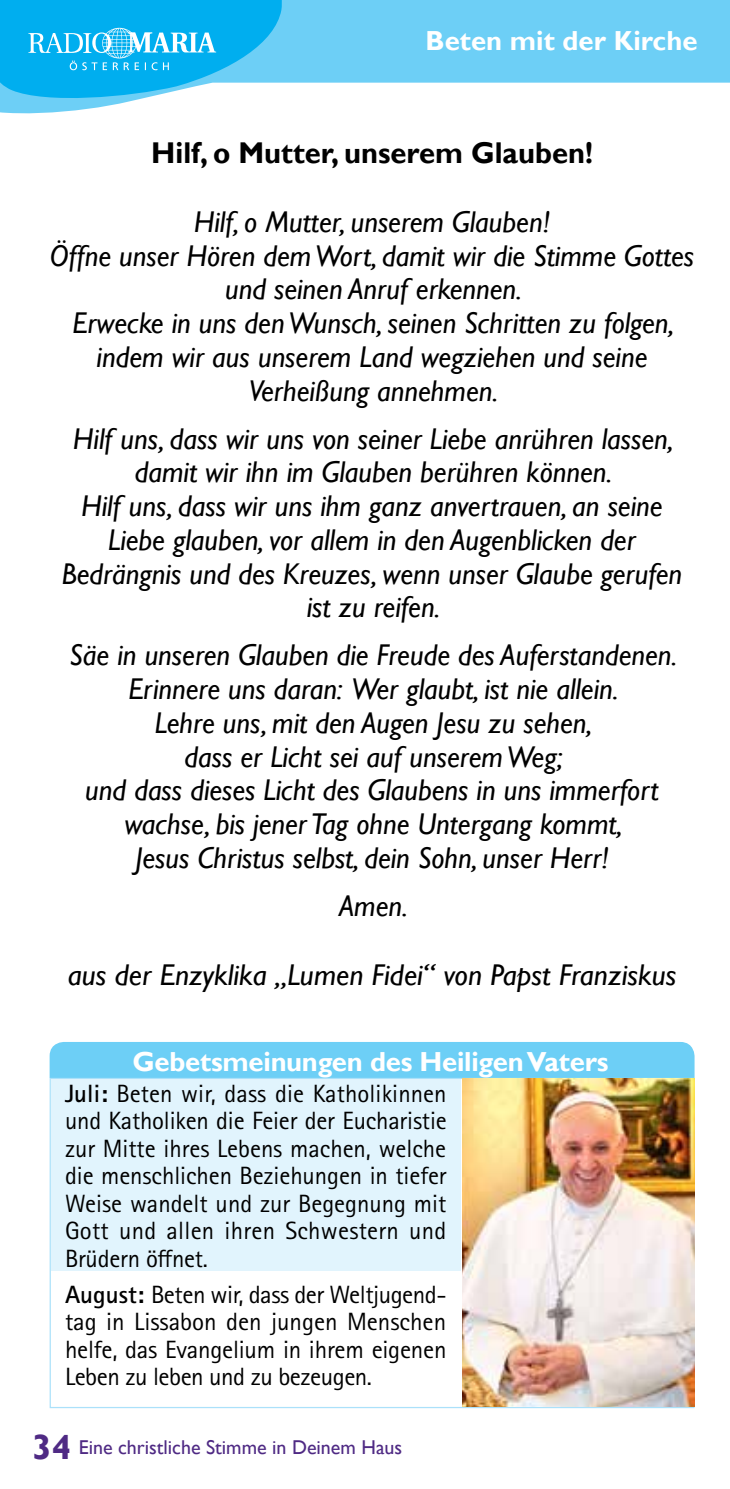
<style>
.page{position:relative;width:730px;height:1489px;background:#fff}
.page>*{position:absolute;margin:0;border:0;box-sizing:border-box;transform-origin:0 0}
.t1{font:italic 30px/33.8px "Gill Sans";color:#000;text-align:center}
.t2{font:700 30px "Gill Sans";color:#000}
.t3{font:700 27.5px "Gill Sans";letter-spacing:-.01em;color:#fff}
.t4{font:25px/27.5px "Rotis Sans Serif Pro";letter-spacing:-.01em;color:#000;text-align:justify}
.t5{font:20px "Gill Sans";color:#4f2a84}
.s1{font-weight:700}
.s2{font-weight:700;font-size:35px}
</style>
<div class="page">
<svg style="left:0;top:0;width:730px;height:114px;fill:#6dcff6"></svg>
<svg style="left:0;top:0;width:283px;height:104px"></svg>
<div style="left:51px;top:1078px;width:410px;height:193px;background:#e1f4fd"></div>
<div style="left:50px;top:1042px;width:644px;height:35px;background:#6dcff6"></div>
<img style="left:463px;top:1078px;width:231px;height:328px">
<p class="t3" style="left:426px;top:25px;width:273px">Beten mit der Kirche</p>
<p class="t2" style="left:151px;top:134px;width:443px">Hilf, o Mutter, unserem Glauben!</p>
<p class="t1" style="left:50px;top:205px;width:646px">Hilf, o Mutter, unserem Glauben!<br>Öffne unser Hören dem Wort, damit wir die Stimme Gottes und seinen Anruf erkennen.<br>Erwecke in uns den Wunsch, seinen Schritten zu folgen, indem wir aus unserem Land wegziehen und seine Verheißung annehmen.</p>
<p class="t1" style="left:62px;top:422px;width:622px">Hilf uns, dass wir uns von seiner Liebe anrühren lassen, damit wir ihn im Glauben berühren können.<br>Hilf uns, dass wir uns ihm ganz anvertrauen, an seine Liebe glauben, vor allem in den Augenblicken der Bedrängnis und des Kreuzes, wenn unser Glaube gerufen ist zu reifen.</p>
<p class="t1" style="left:70px;top:638px;width:609px">Säe in unseren Glauben die Freude des Auferstandenen.<br>Erinnere uns daran: Wer glaubt, ist nie allein.<br>Lehre uns, mit den Augen Jesu zu sehen,<br>dass er Licht sei auf unserem Weg;<br>und dass dieses Licht des Glaubens in uns immerfort wachse, bis jener Tag ohne Untergang kommt,<br>Jesus Christus selbst, dein Sohn, unser Herr!</p>
<p class="t1" style="left:339px;top:889px;width:70px">Amen.</p>
<p class="t1" style="left:68px;top:958px;width:610px">aus der Enzyklika „Lumen Fidei“ von Papst Franziskus</p>
<p class="t3" style="left:133px;top:1044px;width:477px">Gebetsmeinungen des Heiligen Vaters</p>
<p class="t4" style="left:65px;top:1079px;width:383px"><span class="s1">Juli:</span> Beten wir, dass die Katholikinnen und Katholiken die Feier der Eucharistie zur Mitte ihres Lebens machen, welche die menschlichen Beziehungen in tiefer Weise wandelt und zur Begegnung mit Gott und allen ihren Schwestern und Brüdern öffnet.</p>
<p class="t4" style="left:65px;top:1280px;width:383px"><span class="s1">August:</span> Beten wir, dass der Weltjugend&shy;tag in Lissabon den jungen Menschen helfe, das Evangelium in ihrem eigenen Leben zu leben und zu bezeugen.</p>
<p class="t5" style="left:32px;top:1435px;width:371px"><span class="s2">34</span> Eine christliche Stimme in Deinem Haus</p>
</div>
